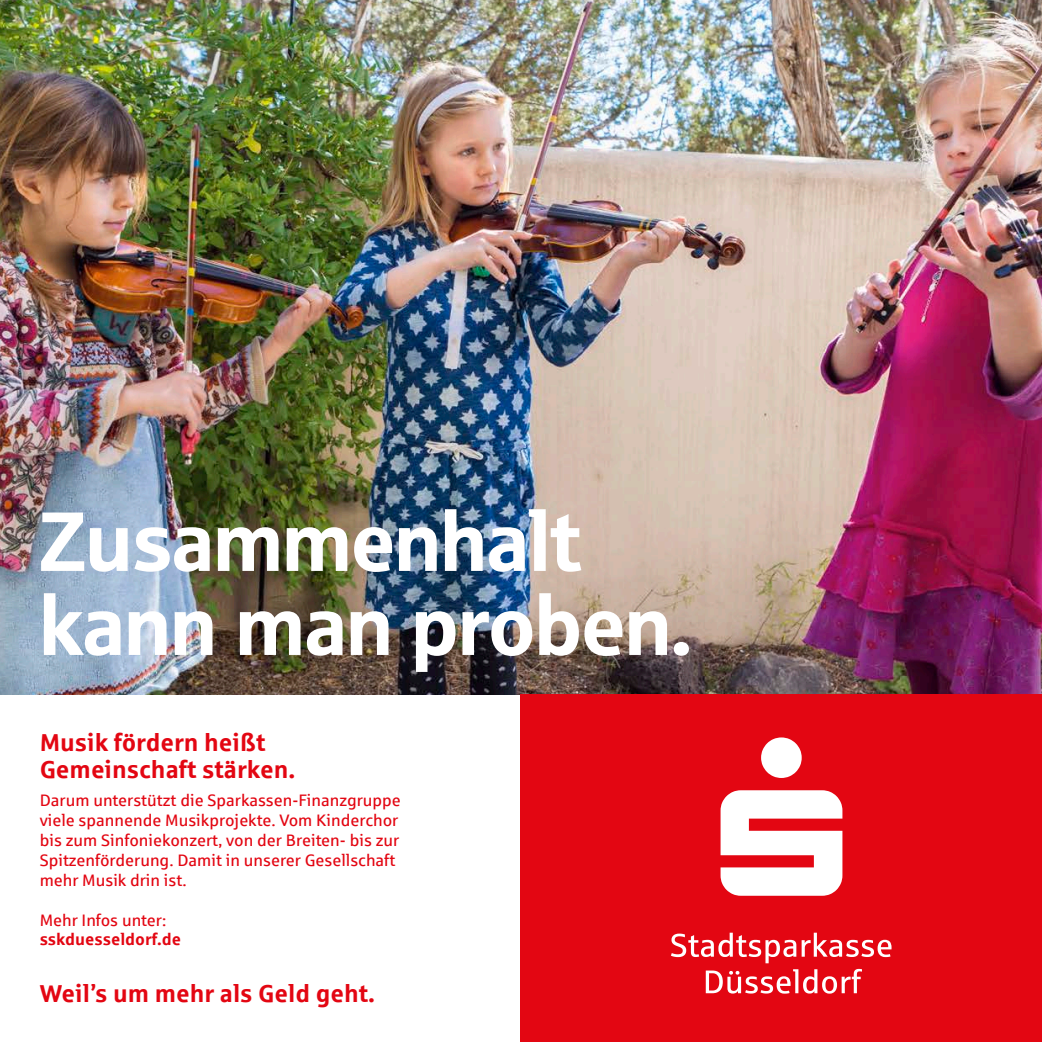
<style>
.page{position:relative;width:1042px;height:1042px;background:#fff}
.page>*{position:absolute;margin:0;border:0;box-sizing:border-box;transform-origin:0 0}
.t1{font:84px/84px "Sparkasse Head";color:#fff}
.t2{font:700 24.5px/26.9px "Sparkasse Rg";color:#e30612}
.t3{font:16.62px/19.9px "Sparkasse Rg";color:#e30612}
.t4{font:700 16.62px "Sparkasse Rg";color:#e30612}
</style>
<div class="page">
<img style="left:0;top:0;width:1042px;height:694px">
<div style="left:521px;top:694px;width:521px;height:348px;background:#e30612"></div>
<svg style="left:706px;top:969px;width:156px;height:24px"></svg>
<svg style="left:671px;top:932px;width:220px;height:31px"></svg>
<svg style="left:720px;top:737px;width:122px;height:159px"></svg>
<h1 class="t1" style="left:40px;top:496px;width:653px">Zusammenhalt kann man proben.</h1>
<h2 class="t2" style="left:40px;top:728px;width:257px">Musik fördern heißt<br>Gemeinschaft stärken.</h2>
<p class="t3" style="left:40px;top:789px;width:363px">Darum unterstützt die Sparkassen-Finanzgruppe viele spannende Musikprojekte. Vom Kinderchor bis zum Sinfoniekonzert, von der Breiten- bis zur Spitzenförderung. Damit in unserer Gesellschaft mehr Musik drin ist.</p>
<p class="t3" style="left:40px;top:909px;width:128px">Mehr Infos unter:</p>
<p class="t4" style="left:40px;top:929px;width:143px">sskduesseldorf.de</p>
<h2 class="t2" style="left:40px;top:979px;width:337px">Weil’s um mehr als Geld geht.</h2>
</div>
